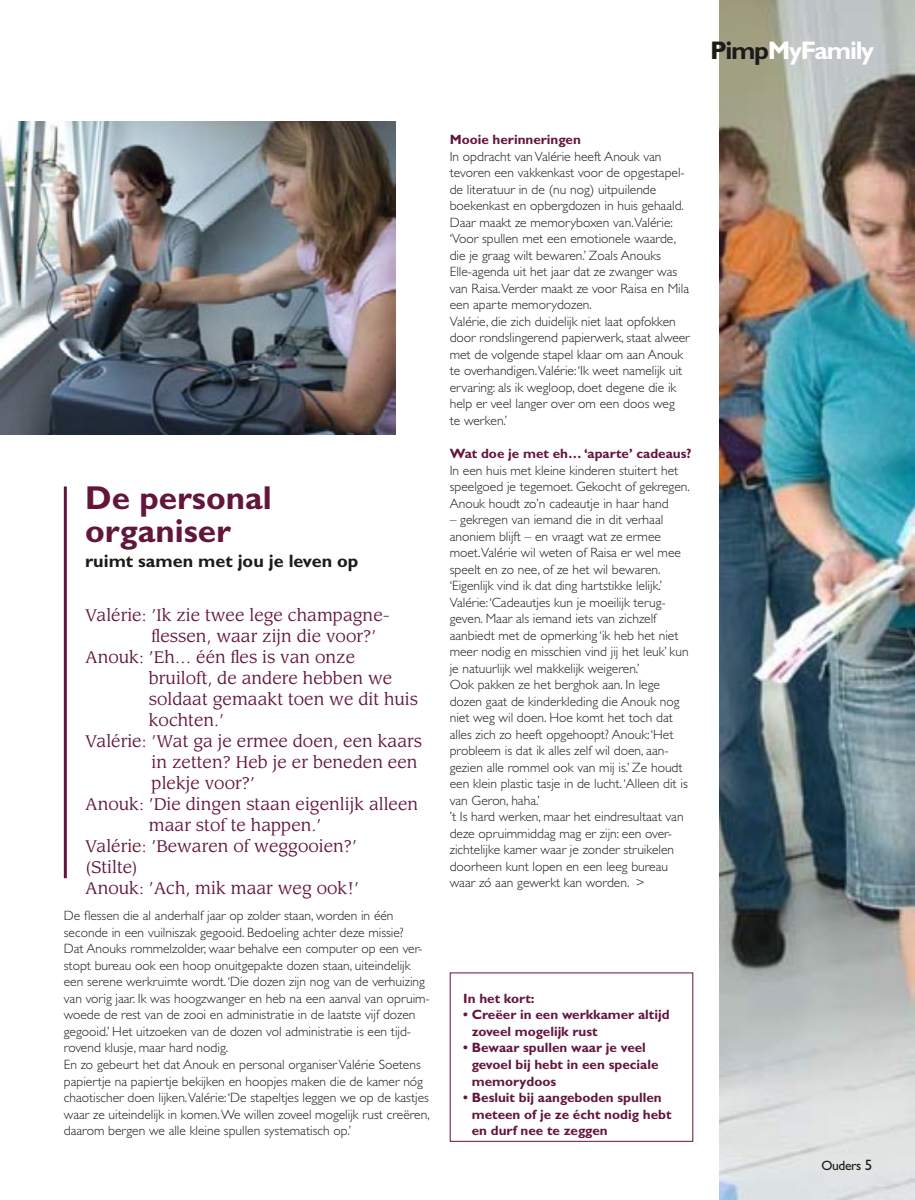
<style>
.page{position:relative;width:915px;height:1200px;background:#fff}
.page>*{position:absolute;margin:0;border:0;box-sizing:border-box;transform-origin:0 0}
._02_Subkop{font:700 33.15px/33px "Gill Sans Std";color:#63163c}
._18_Label{font:700 25.5px "Gill Sans Std";letter-spacing:-.05em;color:#fff}
._07_Platte_tekst{font:700 18px "Gill Sans Std";color:#1c1b1a}
._04_Intro{font:16.5px/21px "Leawood Std";color:#63163c}
._07_Platte_tekst-2{font:300 13.5px/16.5px "Gill Sans Std";color:#1c1b1a}
._12_Kadertekst{font:700 13.5px/16.5px "Gill Sans Std";color:#63163c}
._10_Tussenkop{font:700 13.5px "Gill Sans Std";color:#63163c}
.t1{font:13.5px "Gill Sans Std";letter-spacing:-.025em;color:#1c1b1a}
.s1{color:#1c1b1a}
.s2{font-size:15px}
</style>
<div class="page">
<img style="left:719px;top:0;width:195px;height:1199px">
<img style="left:1px;top:121px;width:394px;height:314px">
<hr style="left:64px;top:486px;width:3px;height:391px;background:#63163c">
<p class="_18_Label" style="left:709px;top:35px;width:165px"><span class="s1">Pimp</span>MyFamily</p>
<p class="_02_Subkop" style="left:85px;top:481px;width:188px">De personal organiser</p>
<p class="_07_Platte_tekst" style="left:85px;top:550px;width:275px">ruimt samen met jou je leven op</p>
<p class="_04_Intro" style="left:151px;top:605px;width:240px;text-indent:-66px">Valérie: ’Ik zie twee lege champagne&shy;flessen, waar zijn die voor?’</p>
<p class="_04_Intro" style="left:149px;top:647px;width:270px;text-indent:-64px">Anouk: ’Eh… één fles is van onze bruiloft, de andere hebben we soldaat gemaakt toen we dit huis kochten.’</p>
<p class="_04_Intro" style="left:151px;top:731px;width:272px;text-indent:-66px">Valérie: ’Wat ga je ermee doen, een kaars in zetten? Heb je er beneden een plekje voor?’</p>
<p class="_04_Intro" style="left:149px;top:794px;width:271px;text-indent:-64px">Anouk: ’Die dingen staan eigenlijk alleen maar stof te happen.’</p>
<p class="_04_Intro" style="left:85px;top:836px;width:273px">Valérie: ’Bewaren of weggooien?’</p>
<p class="_04_Intro" style="left:85px;top:857px;width:54px">(Stilte)</p>
<p class="_04_Intro" style="left:85px;top:878px;width:275px">Anouk: ’Ach, mik maar weg ook!’</p>
<p class="_07_Platte_tekst-2" style="left:64px;top:907px;width:367px">De flessen die al anderhalf jaar op zolder staan, worden in één seconde in een vuilniszak gegooid. Bedoeling achter deze missie?<br>Dat Anouks rommelzolder, waar behalve een computer op een ver&shy;stopt bureau ook een hoop onuitgepakte dozen staan, uiteindelijk een serene werkruimte wordt. ‘Die dozen zijn nog van de verhuizing van vorig jaar. Ik was hoogzwanger en heb na een aanval van opruim&shy;woede de rest van de zooi en administratie in de laatste vijf dozen gegooid.’ Het uitzoeken van de dozen vol administratie is een tijd&shy;rovend klusje, maar hard nodig.</p>
<p class="_07_Platte_tekst-2" style="left:64px;top:1056px;width:367px">En zo gebeurt het dat Anouk en personal organiser Valérie Soetens papiertje na papiertje bekijken en hoopjes maken die de kamer nóg chaotischer doen lijken.Valérie: ‘De stapeltjes leggen we op de kastjes waar ze uiteindelijk in komen. We willen zoveel mogelijk rust creëren, daarom bergen we alle kleine spullen systematisch op.’</p>
<p class="_10_Tussenkop" style="left:449px;top:132px;width:133px">Mooie herinneringen</p>
<p class="_07_Platte_tekst-2" style="left:449px;top:148px;width:241px">In opdracht van Valérie heeft Anouk van tevoren een vakkenkast voor de opgestapel&shy;de literatuur in de (nu nog) uitpuilende boekenkast en opbergdozen in huis gehaald.<br>Daar maakt ze memoryboxen van.Valérie: ‘Voor spullen met een emotionele waarde, die je graag wilt bewaren.’ Zoals Anouks Elle-agenda uit het jaar dat ze zwanger was van Raisa.Verder maakt ze voor Raisa en Mila een aparte memorydozen.</p>
<p class="_07_Platte_tekst-2" style="left:449px;top:313px;width:241px">Valérie, die zich duidelijk niet laat opfokken door rondslingerend papierwerk, staat alweer met de volgende stapel klaar om aan Anouk te overhandigen.Valérie: ‘Ik weet namelijk uit ervaring: als ik wegloop, doet degene die ik help er veel langer over om een doos weg<br>te werken.’</p>
<p class="_10_Tussenkop" style="left:449px;top:445px;width:243px">Wat doe je met eh… ‘aparte’ cadeaus?</p>
<p class="_07_Platte_tekst-2" style="left:449px;top:462px;width:241px">In een huis met kleine kinderen stuitert het speelgoed je tegemoet. Gekocht of gekregen.<br>Anouk houdt zo’n cadeautje in haar hand</p>
<p class="_07_Platte_tekst-2" style="left:449px;top:511px;width:240px">– gekregen van iemand die in dit verhaal anoniem blijft – en vraagt wat ze ermee moet.Valérie wil weten of Raisa er wel mee speelt en zo nee, of ze het wil bewaren. ‘Eigenlijk vind ik dat ding hartstikke lelijk.’ Valérie: ‘Cadeautjes kun je moeilijk terug&shy;geven. Maar als iemand iets van zichzelf aanbiedt met de opmerking ‘ik heb het niet meer nodig en misschien vind jij het leuk’ kun je natuurlijk wel makkelijk weigeren.’</p>
<p class="_07_Platte_tekst-2" style="left:449px;top:676px;width:239px">Ook pakken ze het berghok aan. In lege dozen gaat de kinderkleding die Anouk nog niet weg wil doen. Hoe komt het toch dat alles zich zo heeft opgehoopt? Anouk: ‘Het probleem is dat ik alles zelf wil doen, aan&shy;gezien alle rommel ook van mij is.’ Ze houdt een klein plastic tasje in de lucht. ‘Alleen dit is van Geron, haha.’</p>
<p class="_07_Platte_tekst-2" style="left:449px;top:808px;width:235px">’t Is hard werken, maar het eindresultaat van deze opruimmiddag mag er zijn: een over&shy;zichtelijke kamer waar je zonder struikelen doorheen kunt lopen en een leeg bureau waar zó aan gewerkt kan worden. &gt;</p>
<p class="_12_Kadertekst" style="left:463px;top:989px;width:73px">In het kort:</p>
<p class="_12_Kadertekst" style="left:471px;top:1006px;width:199px;text-indent:-9px">• Creëer in een werkkamer altijd zoveel mogelijk rust</p>
<p class="_12_Kadertekst" style="left:471px;top:1039px;width:188px;text-indent:-9px">• Bewaar spullen waar je veel gevoel bij hebt in een speciale memorydoos</p>
<p class="_12_Kadertekst" style="left:471px;top:1088px;width:201px;text-indent:-9px">• Besluit bij aangeboden spullen meteen of je ze écht nodig hebt en durf nee te zeggen</p>
<p class="t1" style="left:821px;top:1157px;width:52px">Ouders <span class="s2">5</span></p>
</div>
